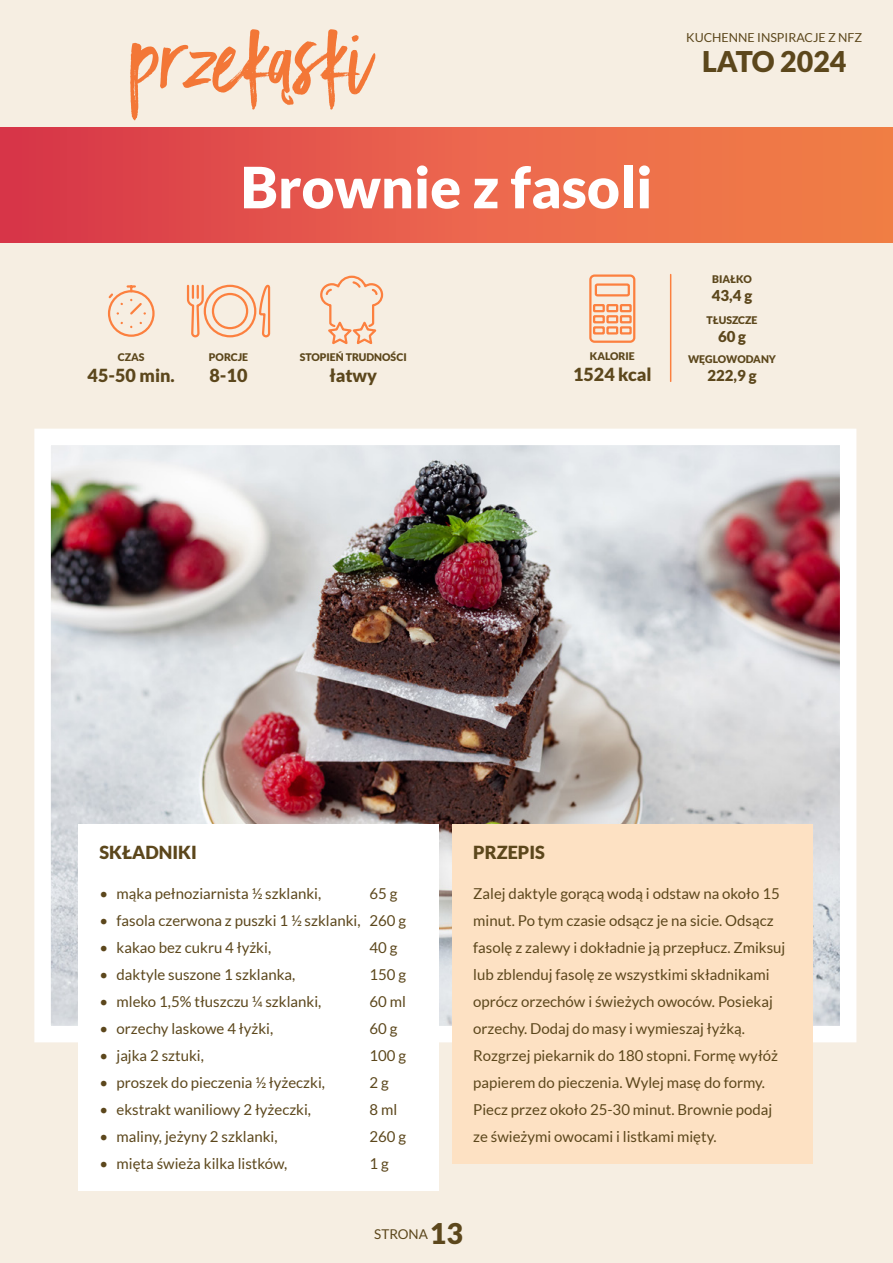
<style>
.page{position:relative;width:893px;height:1263px;background:#f6eee2}
.page>*{position:absolute;margin:0;border:0;box-sizing:border-box;transform-origin:0 0}
.H1_TYTUŁ_JEDZONKA{font:900 57px "Lato";color:#fff}
.t1{font:900 28.5px "Lato";color:#5c471c}
.H2_INFO{font:900 18px "Lato";color:#5c471c}
.SKŁADNIKI___PRZEPIS__p{font:900 18px "Lato";color:#5c471c}
.Tekst_PRZEPIS__p{font:15px/27px "Lato";color:#5c471c}
.H2_INFO-2{font:900 15px "Lato";color:#5c471c}
.t2{font:13.5px "Lato";color:#5c471c}
.t3{font:12.45px "Lato";color:#5c471c}
.H2_INFO-3{font:900 10.5px "Lato";color:#5c471c}
.s1{font-weight:900;font-size:28.5px}
</style>
<div class="page">
<img style="left:51px;top:446px;width:788px;height:579px">
<div style="left:34px;top:429px;width:822px;height:613px;border:16px solid #fff"></div>
<div style="left:0;top:128px;width:893px;height:115px;background:linear-gradient(to right,#da394c,#f58549)"></div>
<div style="left:108px;top:290px;width:47px;height:47px;border:2px solid #fc803f;border-radius:50%"></div>
<svg style="left:107px;top:285px;width:39px;height:43px"></svg>
<svg style="left:186px;top:284px;width:85px;height:54px"></svg>
<svg style="left:320px;top:275px;width:64px;height:70px"></svg>
<div style="left:589px;top:274px;width:46px;height:69px;border:2px solid #fc803f;border-radius:4px"></div>
<div style="left:595px;top:283px;width:35px;height:13px;border:2px solid #fc803f"></div>
<svg style="left:593px;top:303px;width:40px;height:33px"></svg>
<hr style="left:670px;top:275px;width:1px;height:106px;background:#fc803f">
<div style="left:79px;top:824px;width:360px;height:366px;background:#fff"></div>
<div style="left:452px;top:824px;width:360px;height:339px;background:#fde1c3"></div>
<svg style="left:130px;top:29px;width:245px;height:92px"></svg>
<p class="t3" style="left:686px;top:31px;width:178px">KUCHENNE INSPIRACJE Z NFZ</p>
<h1 class="H1_TYTUŁ_JEDZONKA" style="left:241px;top:154px;width:413px">Brownie z fasoli</h1>
<p class="H2_INFO-3" style="left:118px;top:351px;width:28px">CZAS</p>
<p class="H2_INFO" style="left:88px;top:365px;width:89px">45-50 min.</p>
<p class="H2_INFO-3" style="left:209px;top:351px;width:41px">PORCJE</p>
<p class="H2_INFO" style="left:210px;top:365px;width:39px">8-10</p>
<p class="H2_INFO-3" style="left:300px;top:351px;width:108px">STOPIEŃ TRUDNOŚCI</p>
<p class="H2_INFO" style="left:329px;top:365px;width:49px">łatwy</p>
<p class="H2_INFO-3" style="left:590px;top:350px;width:46px">KALORIE</p>
<p class="H2_INFO" style="left:573px;top:364px;width:80px">1524 kcal</p>
<h2 class="t1" style="left:702px;top:45px;width:146px">LATO 2024</h2>
<p class="H2_INFO-3" style="left:712px;top:273px;width:41px">BIAŁKO</p>
<p class="H2_INFO-2" style="left:712px;top:287px;width:42px">43,4 g</p>
<p class="H2_INFO-3" style="left:707px;top:314px;width:52px">TŁUSZCZE</p>
<p class="H2_INFO-2" style="left:718px;top:327px;width:30px">60 g</p>
<p class="H2_INFO-3" style="left:688px;top:353px;width:89px">WĘGLOWODANY</p>
<p class="H2_INFO-2" style="left:707px;top:367px;width:51px">222,9 g</p>
<p class="SKŁADNIKI___PRZEPIS__p" style="left:100px;top:842px;width:99px">SKŁADNIKI</p>
<p class="Tekst_PRZEPIS__p" style="left:100px;top:880px;width:223px">• mąka pełnoziarnista ½ szklanki,</p>
<p class="Tekst_PRZEPIS__p" style="left:370px;top:880px;width:29px">65 g</p>
<p class="Tekst_PRZEPIS__p" style="left:100px;top:907px;width:308px">• fasola czerwona z puszki 1 ½ szklanki, 260 g</p>
<p class="Tekst_PRZEPIS__p" style="left:100px;top:934px;width:173px">• kakao bez cukru 4 łyżki,</p>
<p class="Tekst_PRZEPIS__p" style="left:370px;top:934px;width:29px">40 g</p>
<p class="Tekst_PRZEPIS__p" style="left:100px;top:961px;width:197px">• daktyle suszone 1 szklanka,</p>
<p class="Tekst_PRZEPIS__p" style="left:370px;top:961px;width:38px">150 g</p>
<p class="Tekst_PRZEPIS__p" style="left:100px;top:988px;width:223px">• mleko 1,5% tłuszczu ¼ szklanki,</p>
<p class="Tekst_PRZEPIS__p" style="left:370px;top:988px;width:38px">60 ml</p>
<p class="Tekst_PRZEPIS__p" style="left:100px;top:1015px;width:175px">• orzechy laskowe 4 łyżki,</p>
<p class="Tekst_PRZEPIS__p" style="left:370px;top:1015px;width:29px">60 g</p>
<p class="Tekst_PRZEPIS__p" style="left:100px;top:1042px;width:106px">• jajka 2 sztuki,</p>
<p class="Tekst_PRZEPIS__p" style="left:370px;top:1042px;width:38px">100 g</p>
<p class="Tekst_PRZEPIS__p" style="left:100px;top:1069px;width:227px">• proszek do pieczenia ½ łyżeczki,</p>
<p class="Tekst_PRZEPIS__p" style="left:370px;top:1069px;width:21px">2 g</p>
<p class="Tekst_PRZEPIS__p" style="left:100px;top:1096px;width:213px">• ekstrakt waniliowy 2 łyżeczki,</p>
<p class="Tekst_PRZEPIS__p" style="left:370px;top:1096px;width:29px">8 ml</p>
<p class="Tekst_PRZEPIS__p" style="left:100px;top:1123px;width:179px">• maliny, jeżyny 2 szklanki,</p>
<p class="Tekst_PRZEPIS__p" style="left:370px;top:1123px;width:38px">260 g</p>
<p class="Tekst_PRZEPIS__p" style="left:100px;top:1150px;width:189px">• mięta świeża kilka listków,</p>
<p class="Tekst_PRZEPIS__p" style="left:370px;top:1150px;width:21px">1 g</p>
<p class="SKŁADNIKI___PRZEPIS__p" style="left:473px;top:842px;width:73px">PRZEPIS</p>
<p class="Tekst_PRZEPIS__p" style="left:473px;top:880px;width:314px">Zalej daktyle gorącą wodą i odstaw na około 15 minut. Po tym czasie odsącz je na sicie. Odsącz fasolę z zalewy i dokładnie ją przepłucz. Zmiksuj lub zblenduj fasolę ze wszystkimi składnikami oprócz orzechów i świeżych owoców. Posiekaj orzechy. Dodaj do masy i wymieszaj łyżką.<br>Rozgrzej piekarnik do 180 stopni. Formę wyłóż papierem do pieczenia. Wylej masę do formy.<br>Piecz przez około 25-30 minut. Brownie podaj ze świeżymi owocami i listkami mięty.</p>
<p class="t2" style="left:374px;top:1226px;width:90px">STRONA<span class="s1">13</span></p>
</div>
